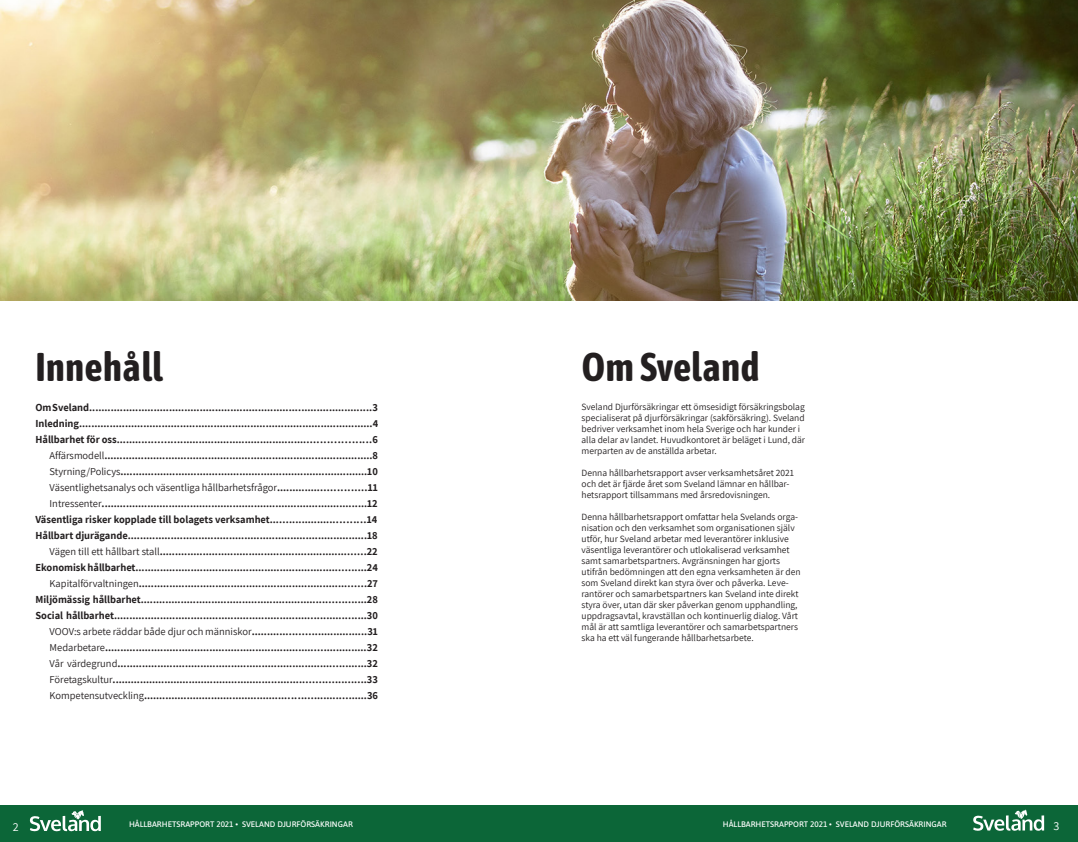
<style>
.page{position:relative;width:1078px;height:842px;background:#fff}
.page>*{position:absolute;margin:0;border:0;box-sizing:border-box;transform-origin:0 0}
.Brödtext_1{font:700 40px "Asap Condensed";color:#231f20}
.t1{font:12px "Assistant";color:#fff}
.Brödtext_1-2{font:700 10.5px "Assistant";color:#231f20}
.Brödtext_1-3{font:10.5px "Assistant";color:#231f20}
.Brödtext_1-4{font:9.5px/11px "Assistant";color:#231f20}
.t2{font:500 8px "Asap";color:#fff}
.s1{font-weight:400}
.s2{font-weight:700}
</style>
<div class="page">
<div style="left:0;top:805px;width:1077px;height:37px;background:#0c6638"></div>
<svg style="left:973px;top:809px;width:70px;height:22px"></svg>
<svg style="left:30px;top:810px;width:71px;height:21px"></svg>
<img style="left:0;top:0;width:1077px;height:300px">
<p class="Brödtext_1" style="left:35px;top:338px;width:129px">Innehåll</p>
<p class="Brödtext_1" style="left:581px;top:338px;width:180px">Om Sveland</p>
<p class="Brödtext_1-2" style="left:35px;top:400px;width:344px">Om Sveland............................................................................................3</p>
<p class="Brödtext_1-2" style="left:35px;top:416px;width:344px">Inledning................................................................................................4</p>
<p class="Brödtext_1-2" style="left:35px;top:432px;width:344px">Hållbarhet för oss................................................................................6</p>
<p class="Brödtext_1-2" style="left:50px;top:448px;width:330px"><span class="s1">Affärsmodell</span>........................................................................................8</p>
<p class="Brödtext_1-2" style="left:50px;top:464px;width:329px"><span class="s1">Styrning/Policys</span>.................................................................................10</p>
<p class="Brödtext_1-3" style="left:50px;top:480px;width:329px">Väsentlighetsanalys och väsentliga hållbarhetsfrågor<span class="s2">............................11</span></p>
<p class="Brödtext_1-2" style="left:50px;top:496px;width:329px"><span class="s1">Intressenter</span>.......................................................................................12</p>
<p class="Brödtext_1-2" style="left:35px;top:512px;width:343px">Väsentliga risker kopplade till bolagets verksamhet..............................14</p>
<p class="Brödtext_1-2" style="left:35px;top:528px;width:343px">Hållbart djurägande..............................................................................18</p>
<p class="Brödtext_1-2" style="left:50px;top:544px;width:329px"><span class="s1">Vägen till ett hållbart stall</span>...................................................................22</p>
<p class="Brödtext_1-2" style="left:35px;top:560px;width:344px">Ekonomisk hållbarhet...........................................................................24</p>
<p class="Brödtext_1-2" style="left:50px;top:576px;width:330px"><span class="s1">Kapitalförvaltningen</span>..........................................................................27</p>
<p class="Brödtext_1-2" style="left:35px;top:592px;width:344px">Miljömässig hållbarhet.........................................................................28</p>
<p class="Brödtext_1-2" style="left:35px;top:608px;width:344px">Social hållbarhet..................................................................................30</p>
<p class="Brödtext_1-2" style="left:50px;top:624px;width:329px"><span class="s1">VOOV:s arbete räddar både djur och människor</span>.....................................31</p>
<p class="Brödtext_1-2" style="left:50px;top:640px;width:329px"><span class="s1">Medarbetare</span>.....................................................................................32</p>
<p class="Brödtext_1-2" style="left:50px;top:656px;width:329px"><span class="s1">Vår värdegrund</span>.................................................................................32</p>
<p class="Brödtext_1-2" style="left:50px;top:672px;width:329px"><span class="s1">Företagskultur</span>..................................................................................33</p>
<p class="Brödtext_1-2" style="left:50px;top:688px;width:330px"><span class="s1">Kompetensutveckling</span>........................................................................36</p>
<p class="Brödtext_1-4" style="left:581px;top:401px;width:225px">Sveland Djurförsäkringar ett ömsesidigt försäkringsbolag specialiserat på djurförsäkringar (sakförsäkring). Sveland bedriver verksamhet inom hela Sverige och har kunder i alla delar av landet. Huvudkontoret är beläget i Lund, där merparten av de anställda arbetar.</p>
<p class="Brödtext_1-4" style="left:581px;top:467px;width:214px">Denna hållbarhetsrapport avser verksamhetsåret 2021 och det är fjärde året som Sveland lämnar en hållbar&shy;hetsrapport tillsammans med årsredovisningen.</p>
<p class="Brödtext_1-4" style="left:581px;top:511px;width:220px">Denna hållbarhetsrapport omfattar hela Svelands orga&shy;nisation och den verksamhet som organisationen själv utför, hur Sveland arbetar med leverantörer inklusive väsentliga leverantörer och utlokaliserad verksamhet samt samarbetspartners. Avgränsningen har gjorts utifrån bedömningen att den egna verksamheten är den som Sveland direkt kan styra över och påverka. Leve&shy;rantörer och samarbetspartners kan Sveland inte direkt styra över, utan där sker påverkan genom upphandling, uppdragsavtal, kravställan och kontinuerlig dialog. Vårt mål är att samtliga leverantörer och samarbetspartners ska ha ett väl fungerande hållbarhetsarbete.</p>
<p class="t2" style="left:129px;top:819px;width:225px">HÅLLBARHETSRAPPORT 2021 • SVELAND DJURFÖRSÄKRINGAR</p>
<p class="t2" style="left:722px;top:819px;width:225px">HÅLLBARHETSRAPPORT 2021 • SVELAND DJURFÖRSÄKRINGAR</p>
<p class="t1" style="left:13px;top:818px;width:7px">2</p>
<p class="t1" style="left:1053px;top:818px;width:7px">3</p>
</div>
